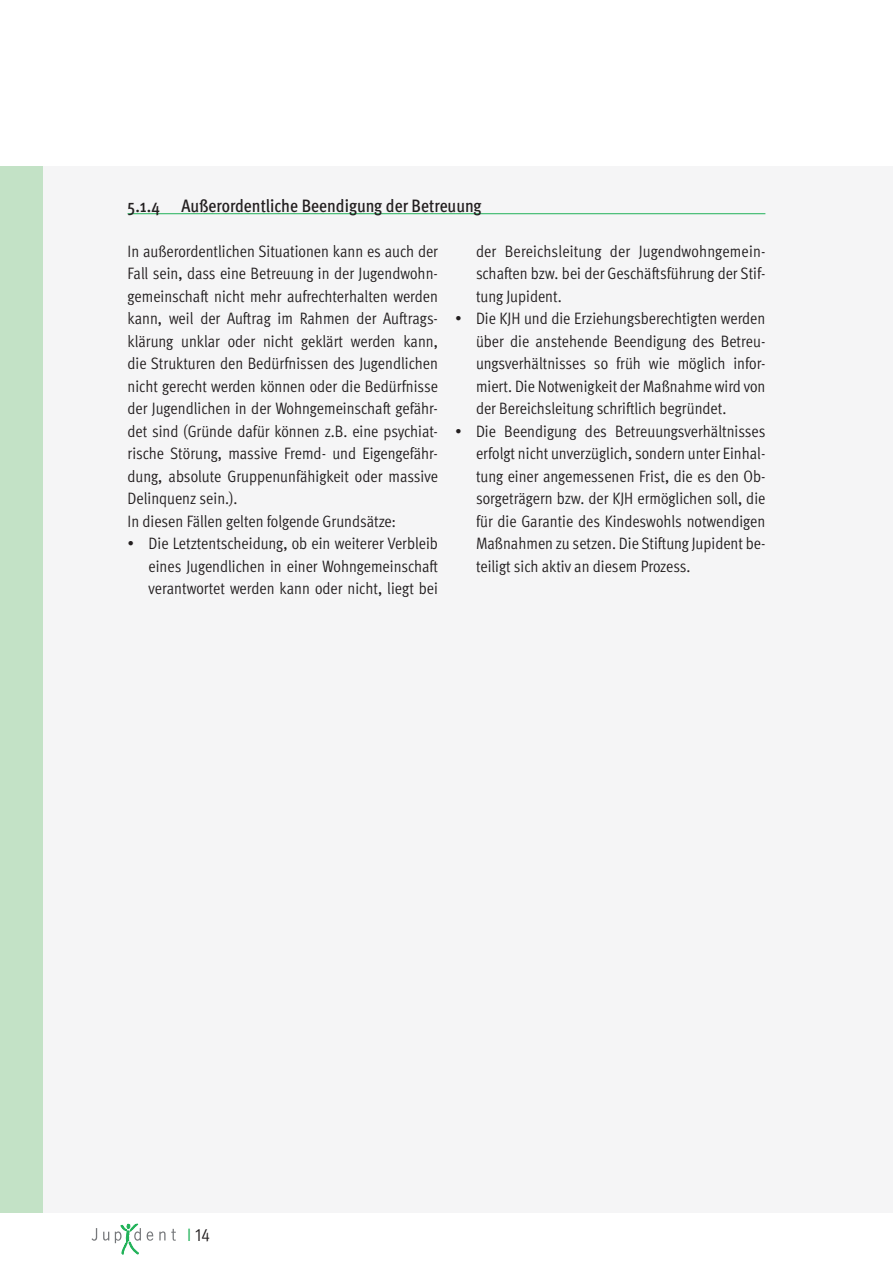
<style>
.page{position:relative;width:893px;height:1263px;background:#fff}
.page>*{position:absolute;margin:0;border:0;box-sizing:border-box;transform-origin:0 0}
.t1{font:500 18px "Meta Cond";color:#231f20}
.t2{font:18px "Meta Cond Normal Expert";color:#231f20}
.t3{font:16.5px/22.5px "Meta Cond Normal";color:#231f20;text-align:justify}
.s1{font-family:"Meta Cond Normal";color:#21b259}
</style>
<div class="page">
<div style="left:0;top:166px;width:893px;height:1047px;background:#f5f5f6"></div>
<div style="left:0;top:166px;width:43px;height:1047px;background:#c3e2c6"></div>
<svg style="left:92px;top:1228px;width:5px;height:13px"></svg>
<svg style="left:103px;top:1232px;width:6px;height:8px"></svg>
<svg style="left:147px;top:1231px;width:6px;height:10px"></svg>
<svg style="left:159px;top:1229px;width:17px;height:12px"></svg>
<svg style="left:115px;top:1224px;width:26px;height:31px"></svg>
<hr style="left:128px;top:213px;width:637px;height:1px;background:#21b259">
<p class="t1" style="left:128px;top:195px;width:356px">5.1.4 Außerordentliche Beendigung der Betreuung</p>
<p class="t3" style="left:128px;top:239px;width:312px;text-align:left">In außerordentlichen Situationen kann es auch der Fall sein, dass eine Betreuung in der Jugendwohn&shy;gemeinschaft nicht mehr aufrechterhalten werden kann, weil der Auftrag im Rahmen der Auftrags&shy;klärung unklar oder nicht geklärt werden kann, die Strukturen den Bedürfnissen des Jugendlichen nicht gerecht werden können oder die Bedürfnisse der Jugendlichen in der Wohngemeinschaft gefähr&shy;det sind (Gründe dafür können z.B. eine psychiat&shy;rische Störung, massive Fremd- und Eigengefähr&shy;dung, absolute Gruppenunfähigkeit oder massive Delinquenz sein.).<br>In diesen Fällen gelten folgende Grundsätze:</p>
<p class="t3" style="left:149px;top:532px;width:291px;text-indent:-21px">• Die Letztentscheidung, ob ein weiterer Verbleib eines Jugendlichen in einer Wohngemeinschaft verantwortet werden kann oder nicht, liegt bei</p>
<p class="t3" style="left:476px;top:240px;width:291px">der Bereichsleitung der Jugendwohngemein&shy;schaften bzw. bei der Geschäftsführung der Stif&shy;tung Jupident.</p>
<p class="t3" style="left:476px;top:307px;width:291px;text-indent:-21px">• Die KJH und die Erziehungsberechtigten werden über die anstehende Beendigung des Betreu&shy;ungsverhältnisses so früh wie möglich infor&shy;miert. Die Notwenigkeit der Maßnahme wird von der Bereichsleitung schriftlich begründet.</p>
<p class="t3" style="left:476px;top:420px;width:291px;text-indent:-21px">• Die Beendigung des Betreuungsverhältnisses erfolgt nicht unverzüglich, sondern unter Einhal&shy;tung einer angemessenen Frist, die es den Ob&shy;sorgeträgern bzw. der KJH ermöglichen soll, die für die Garantie des Kindeswohls notwendigen Maßnahmen zu setzen. Die Stiftung Jupident be&shy;teiligt sich aktiv an diesem Prozess.</p>
<p class="t2" style="left:187px;top:1225px;width:24px"><span class="s1">I</span> 14</p>
</div>
